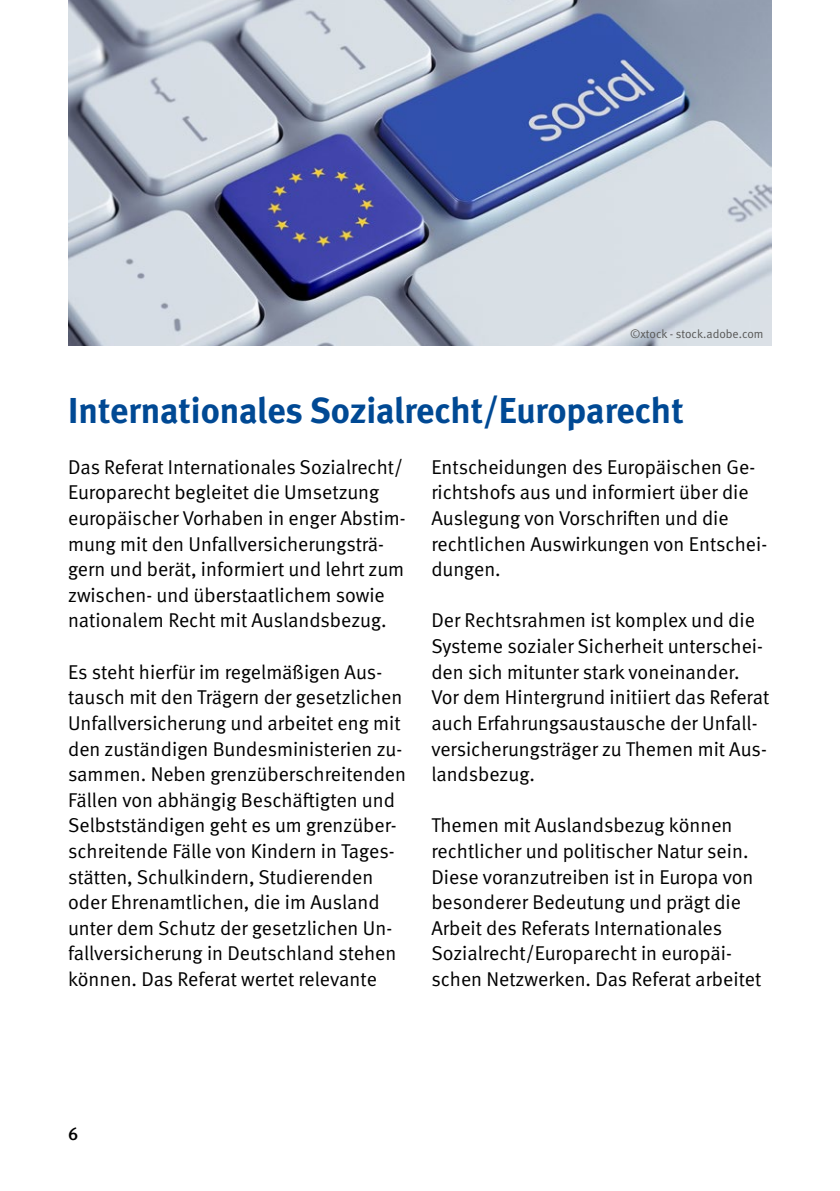
<style>
.page{position:relative;width:840px;height:1191px;background:#fff}
.page>*{position:absolute;margin:0;border:0;box-sizing:border-box;transform-origin:0 0}
._01_Überschriften_C_-_Überschrift_schwarz{font:700 36px "DGUV Meta";letter-spacing:-.005em;color:#004994}
._02_Fließtext_Fließtext_ZAB_H_D{font:20px/25.6px "DGUV Meta";color:#000}
.t1{font:500 18px "DGUV Meta";color:#000}
.t2{font:12px "DGUV Meta";color:#575756}
</style>
<div class="page">
<img style="left:68px;top:0;width:703px;height:346px">
<p class="t2" style="left:629px;top:327px;width:135px">©xtock - stock.adobe.com</p>
<h1 class="_01_Überschriften_C_-_Überschrift_schwarz" style="left:68px;top:389px;width:616px">Internationales Sozialrecht/Europarecht</h1>
<p class="_02_Fließtext_Fließtext_ZAB_H_D" style="left:68px;top:454px;width:339px">Das Referat Internationales Sozialrecht/ Europarecht begleitet die Umsetzung europäischer Vorhaben in enger Abstim&shy;mung mit den Unfallversicherungsträ&shy;gern und berät, informiert und lehrt zum zwischen- und überstaatlichem sowie nationalem Recht mit Auslandsbezug.</p>
<p class="_02_Fließtext_Fließtext_ZAB_H_D" style="left:68px;top:659px;width:339px">Es steht hierfür im regelmäßigen Aus&shy;tausch mit den Trägern der gesetzlichen Unfallversicherung und arbeitet eng mit den zuständigen Bundesministerien zu&shy;sammen. Neben grenzüberschreitenden Fällen von abhängig Beschäftigten und Selbstständigen geht es um grenzüber&shy;schreitende Fälle von Kindern in Tages&shy;stätten, Schulkindern, Studierenden oder Ehrenamtlichen, die im Ausland unter dem Schutz der gesetzlichen Un&shy;fallversicherung in Deutschland stehen können. Das Referat wertet relevante</p>
<p class="_02_Fließtext_Fließtext_ZAB_H_D" style="left:431px;top:454px;width:337px">Entscheidungen des Europäischen Ge&shy;richtshofs aus und informiert über die<br>Auslegung von Vorschriften und die rechtlichen Auswirkungen von Entschei&shy;dungen.</p>
<p class="_02_Fließtext_Fließtext_ZAB_H_D" style="left:431px;top:608px;width:339px">Der Rechtsrahmen ist komplex und die Systeme sozialer Sicherheit unterschei&shy;den sich mitunter stark voneinander.<br>Vor dem Hintergrund initiiert das Referat auch Erfahrungsaustausche der Unfall&shy;versicherungsträger zu Themen mit Aus&shy;landsbezug.</p>
<p class="_02_Fließtext_Fließtext_ZAB_H_D" style="left:431px;top:813px;width:331px">Themen mit Auslandsbezug können rechtlicher und politischer Natur sein.<br>Diese voranzutreiben ist in Europa von besonderer Bedeutung und prägt die Arbeit des Referats Internationales Sozialrecht/Europarecht in europäi&shy;schen Netzwerken. Das Referat arbeitet</p>
<p class="t1" style="left:68px;top:1123px;width:12px">6</p>
</div>
